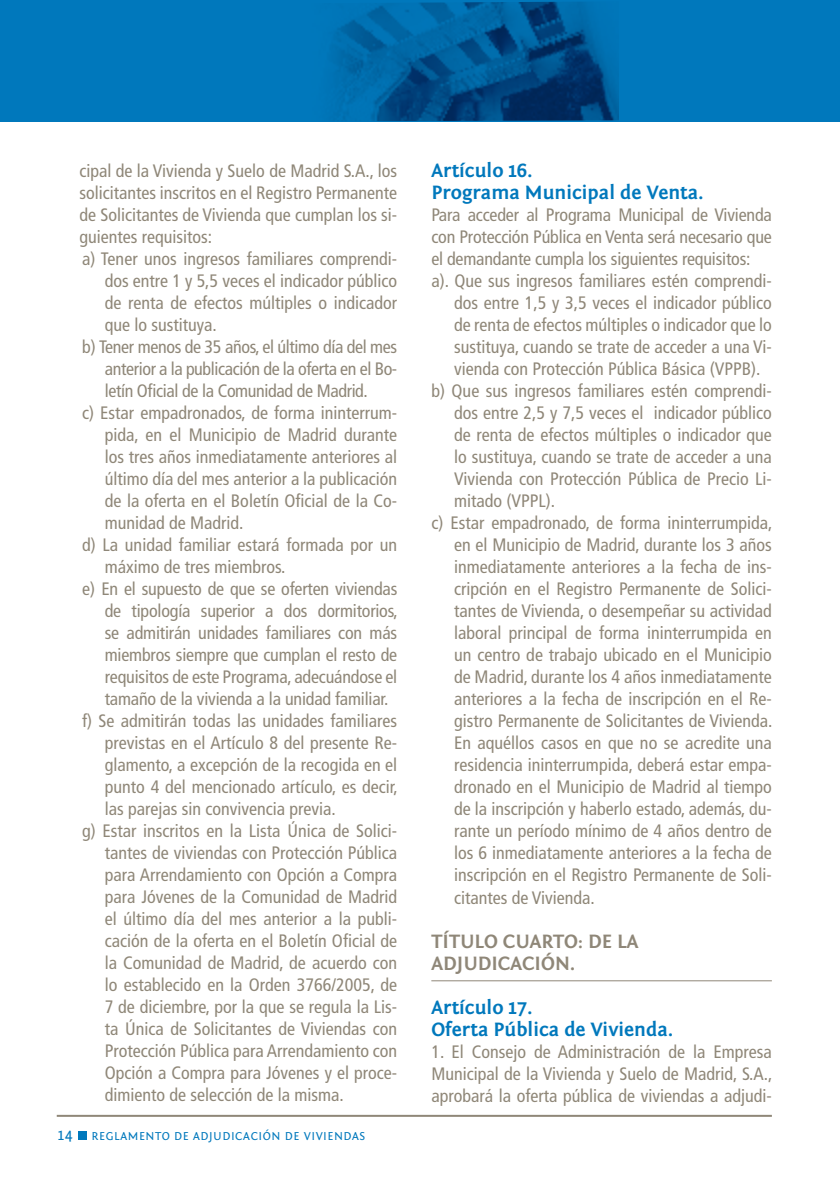
<style>
.page{position:relative;width:840px;height:1191px;background:#fff}
.page>*{position:absolute;margin:0;border:0;box-sizing:border-box;transform-origin:0 0}
.t1{font:700 20px/22px "Fontin Sans";color:#0078bc}
.t2{font:700 20px/22px "Fontin Sans";color:#8f8778}
.t3{font:condensed 18px/22px "Frutiger";color:#8f8778;text-align:justify}
.t4{font:condensed 18px "Frutiger";letter-spacing:-.02em;color:#8f8778}
.t5{font:12px "Fontin Sans Small Caps";letter-spacing:.045em;color:#0078bc}
.s1{font-family:"Fontin Sans";font-size:16px}
</style>
<div class="page">
<hr style="left:57px;top:1114px;width:714px;height:2px;background:#8f8778">
<div style="left:78px;top:1131px;width:9px;height:9px;background:#0078bc"></div>
<div style="left:0;top:0;width:839px;height:122px;background:#0078bc"></div>
<img style="left:332px;top:1px;width:286px;height:120px">
<hr style="left:839px;top:0;width:1px;height:122px;background:#0078bc">
<hr style="left:431px;top:980px;width:340px;height:1px;background:#8f8778">
<p class="t3" style="left:79px;top:159px;width:319px">cipal de la Vivienda y Suelo de Madrid S.A., los</p>
<p class="t3" style="left:79px;top:181px;width:319px">solicitantes inscritos en el Registro Permanente</p>
<p class="t3" style="left:79px;top:203px;width:319px">de Solicitantes de Vivienda que cumplan los si-</p>
<p class="t3" style="left:79px;top:225px;width:134px">guientes requisitos:</p>
<p class="t3" style="left:82px;top:247px;width:316px">a) Tener unos ingresos familiares comprendi-</p>
<p class="t3" style="left:105px;top:269px;width:294px">dos entre 1 y 5,5 veces el indicador público</p>
<p class="t3" style="left:105px;top:291px;width:294px">de renta de efectos múltiples o indicador</p>
<p class="t3" style="left:105px;top:313px;width:113px">que lo sustituya.</p>
<p class="t4" style="left:82px;top:336px;width:316px">b) Tener menos de 35 años, el último día del mes</p>
<p class="t4" style="left:105px;top:358px;width:294px">anterior a la publicación de la oferta en el Bo-</p>
<p class="t4" style="left:105px;top:380px;width:264px">letín Oficial de la Comunidad de Madrid.</p>
<p class="t3" style="left:82px;top:401px;width:316px">c) Estar empadronados, de forma ininterrum-</p>
<p class="t3" style="left:105px;top:423px;width:294px">pida, en el Municipio de Madrid durante</p>
<p class="t3" style="left:105px;top:445px;width:294px">los tres años inmediatamente anteriores al</p>
<p class="t3" style="left:105px;top:467px;width:294px">último día del mes anterior a la publicación</p>
<p class="t3" style="left:105px;top:489px;width:294px">de la oferta en el Boletín Oficial de la Co-</p>
<p class="t3" style="left:105px;top:511px;width:140px">munidad de Madrid.</p>
<p class="t3" style="left:82px;top:533px;width:316px">d) La unidad familiar estará formada por un</p>
<p class="t3" style="left:105px;top:555px;width:182px">máximo de tres miembros.</p>
<p class="t3" style="left:82px;top:577px;width:316px">e) En el supuesto de que se oferten viviendas</p>
<p class="t3" style="left:105px;top:599px;width:294px">de tipología superior a dos dormitorios,</p>
<p class="t3" style="left:105px;top:621px;width:294px">se admitirán unidades familiares con más</p>
<p class="t3" style="left:105px;top:643px;width:294px">miembros siempre que cumplan el resto de</p>
<p class="t3" style="left:105px;top:665px;width:294px">requisitos de este Programa, adecuándose el</p>
<p class="t3" style="left:105px;top:687px;width:285px">tamaño de la vivienda a la unidad familiar.</p>
<p class="t3" style="left:82px;top:709px;width:316px">f) Se admitirán todas las unidades familiares</p>
<p class="t3" style="left:105px;top:731px;width:294px">previstas en el Artículo 8 del presente Re-</p>
<p class="t3" style="left:105px;top:753px;width:294px">glamento, a excepción de la recogida en el</p>
<p class="t3" style="left:105px;top:775px;width:294px">punto 4 del mencionado artículo, es decir,</p>
<p class="t3" style="left:105px;top:797px;width:232px">las parejas sin convivencia previa.</p>
<p class="t3" style="left:82px;top:819px;width:316px">g) Estar inscritos en la Lista Única de Solici-</p>
<p class="t3" style="left:105px;top:841px;width:294px">tantes de viviendas con Protección Pública</p>
<p class="t3" style="left:105px;top:863px;width:294px">para Arrendamiento con Opción a Compra</p>
<p class="t3" style="left:105px;top:885px;width:294px">para Jóvenes de la Comunidad de Madrid</p>
<p class="t3" style="left:105px;top:907px;width:294px">el último día del mes anterior a la publi-</p>
<p class="t3" style="left:105px;top:929px;width:294px">cación de la oferta en el Boletín Oficial de</p>
<p class="t3" style="left:105px;top:951px;width:294px">la Comunidad de Madrid, de acuerdo con</p>
<p class="t3" style="left:105px;top:973px;width:294px">lo establecido en la Orden 3766/2005, de</p>
<p class="t3" style="left:105px;top:995px;width:294px">7 de diciembre, por la que se regula la Lis-</p>
<p class="t3" style="left:105px;top:1017px;width:294px">ta Única de Solicitantes de Viviendas con</p>
<p class="t3" style="left:105px;top:1039px;width:294px">Protección Pública para Arrendamiento con</p>
<p class="t3" style="left:105px;top:1061px;width:294px">Opción a Compra para Jóvenes y el proce-</p>
<p class="t3" style="left:105px;top:1083px;width:240px">dimiento de selección de la misma.</p>
<p class="t5" style="left:58px;top:1129px;width:309px"><span class="s1">14</span> REGLAMENTO DE ADJUDICACIÓN DE VIVIENDAS</p>
<p class="t1" style="left:431px;top:160px;width:274px">Artículo 16.<br>Programa Municipal de Venta.</p>
<p class="t3" style="left:431px;top:204px;width:342px">Para acceder al Programa Municipal de Vivienda</p>
<p class="t3" style="left:431px;top:226px;width:342px">con Protección Pública en Venta será necesario que</p>
<p class="t3" style="left:431px;top:248px;width:320px">el demandante cumpla los siguientes requisitos:</p>
<p class="t3" style="left:431px;top:270px;width:342px">a). Que sus ingresos familiares estén comprendi-</p>
<p class="t3" style="left:454px;top:292px;width:319px">dos entre 1,5 y 3,5 veces el indicador público</p>
<p class="t3" style="left:454px;top:314px;width:319px">de renta de efectos múltiples o indicador que lo</p>
<p class="t3" style="left:454px;top:336px;width:319px">sustituya, cuando se trate de acceder a una Vi-</p>
<p class="t3" style="left:454px;top:358px;width:308px">vienda con Protección Pública Básica (VPPB).</p>
<p class="t3" style="left:431px;top:380px;width:342px">b) Que sus ingresos familiares estén comprendi-</p>
<p class="t3" style="left:454px;top:402px;width:319px">dos entre 2,5 y 7,5 veces el indicador público</p>
<p class="t3" style="left:454px;top:424px;width:319px">de renta de efectos múltiples o indicador que</p>
<p class="t3" style="left:454px;top:446px;width:319px">lo sustituya, cuando se trate de acceder a una</p>
<p class="t3" style="left:454px;top:468px;width:319px">Vivienda con Protección Pública de Precio Li-</p>
<p class="t3" style="left:454px;top:490px;width:102px">mitado (VPPL).</p>
<p class="t3" style="left:431px;top:512px;width:342px">c) Estar empadronado, de forma ininterrumpida,</p>
<p class="t3" style="left:454px;top:534px;width:319px">en el Municipio de Madrid, durante los 3 años</p>
<p class="t3" style="left:454px;top:556px;width:319px">inmediatamente anteriores a la fecha de ins-</p>
<p class="t3" style="left:454px;top:578px;width:319px">cripción en el Registro Permanente de Solici-</p>
<p class="t3" style="left:454px;top:600px;width:319px">tantes de Vivienda, o desempeñar su actividad</p>
<p class="t3" style="left:454px;top:622px;width:319px">laboral principal de forma ininterrumpida en</p>
<p class="t3" style="left:454px;top:644px;width:319px">un centro de trabajo ubicado en el Municipio</p>
<p class="t3" style="left:454px;top:666px;width:319px">de Madrid, durante los 4 años inmediatamente</p>
<p class="t3" style="left:454px;top:688px;width:319px">anteriores a la fecha de inscripción en el Re-</p>
<p class="t3" style="left:454px;top:710px;width:320px">gistro Permanente de Solicitantes de Vivienda.</p>
<p class="t3" style="left:454px;top:732px;width:319px">En aquéllos casos en que no se acredite una</p>
<p class="t3" style="left:454px;top:754px;width:319px">residencia ininterrumpida, deberá estar empa-</p>
<p class="t3" style="left:454px;top:776px;width:319px">dronado en el Municipio de Madrid al tiempo</p>
<p class="t3" style="left:454px;top:798px;width:319px">de la inscripción y haberlo estado, además, du-</p>
<p class="t3" style="left:454px;top:820px;width:319px">rante un período mínimo de 4 años dentro de</p>
<p class="t3" style="left:454px;top:842px;width:319px">los 6 inmediatamente anteriores a la fecha de</p>
<p class="t3" style="left:454px;top:864px;width:319px">inscripción en el Registro Permanente de Soli-</p>
<p class="t3" style="left:454px;top:886px;width:142px">citantes de Vivienda.</p>
<p class="t2" style="left:431px;top:930px;width:209px">TÍTULO CUARTO: DE LA<br>ADJUDICACIÓN.</p>
<p class="t1" style="left:431px;top:996px;width:243px">Artículo 17.<br>Oferta Pública de Vivienda.</p>
<p class="t3" style="left:431px;top:1040px;width:342px">1. El Consejo de Administración de la Empresa Municipal de la Vivienda y Suelo de Madrid, S.A., aprobará la oferta pública de viviendas a adjudi-</p>
</div>
